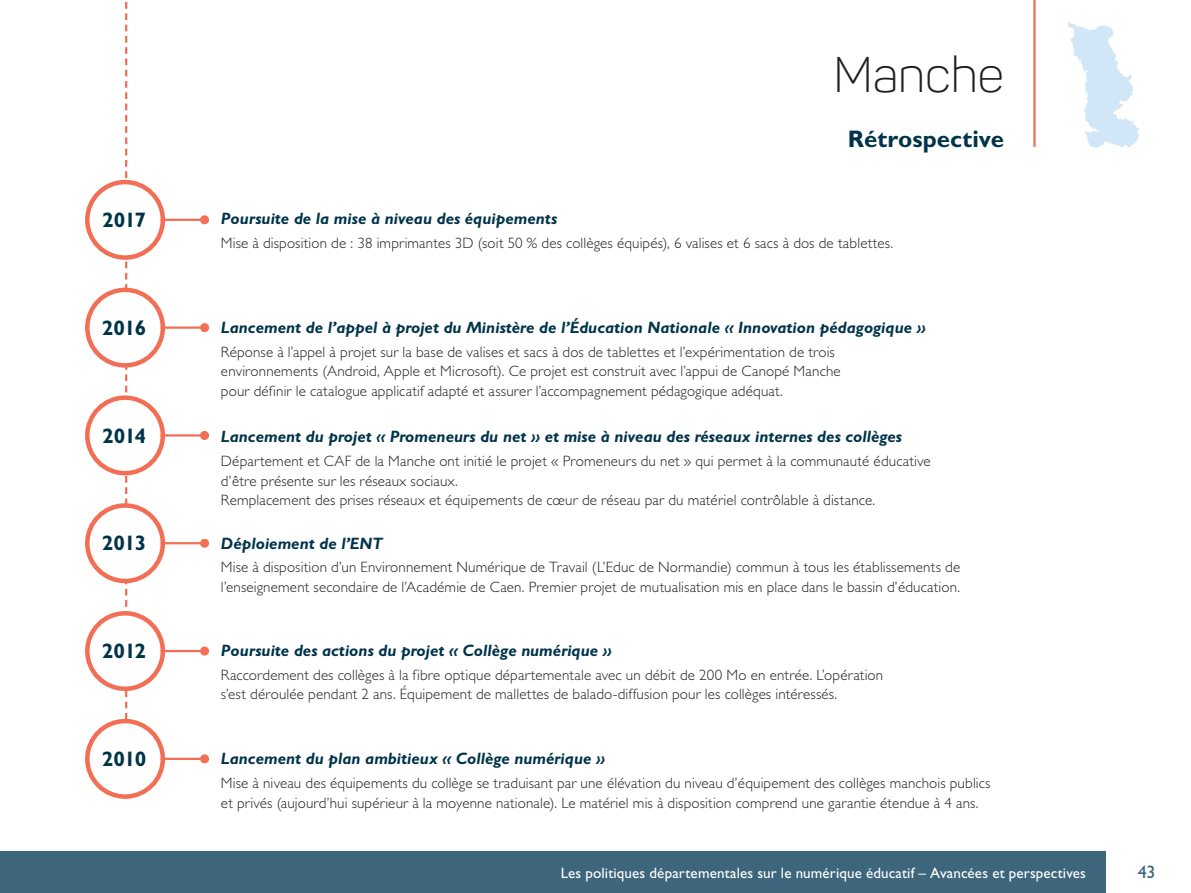
<style>
.page{position:relative;width:1191px;height:893px;background:#fff}
.page>*{position:absolute;margin:0;border:0;box-sizing:border-box;transform-origin:0 0}
.t1{font:300 49.5px "Panton";color:#231f20}
.t2{font:700 24px "Gill Sans Std";color:#00344a}
.t3{font:700 21px "Gill Sans Std";letter-spacing:-.04em;color:#00344a}
.t4{font:18px "Gill Sans Std";color:#3d657b}
.t5{font:italic 700 16.5px "Gill Sans Std";color:#00344a}
.t6{font:300 15px/19.5px "Gill Sans Std";letter-spacing:.01em;color:#231f20}
.t7{font:15px "Gill Sans Std";letter-spacing:.01em;color:#fff}
</style>
<div class="page">
<div style="left:0;top:851px;width:1106px;height:42px;background:#3d657b"></div>
<svg style="left:125px;top:2px;width:2px;height:717px"></svg>
<div style="left:87px;top:182px;width:76px;height:76px;background:#fff;border-radius:50%"></div>
<div style="left:85px;top:180px;width:80px;height:80px;border:4px solid #f26e55;border-radius:50%"></div>
<hr style="left:161px;top:219px;width:44px;height:2px;background:#f26e55">
<div style="left:200px;top:215px;width:9px;height:9px;background:#f26e55;border-radius:50%"></div>
<div style="left:87px;top:290px;width:76px;height:75px;background:#fff;border-radius:50%"></div>
<div style="left:85px;top:288px;width:80px;height:80px;border:4px solid #f26e55;border-radius:50%"></div>
<hr style="left:161px;top:326px;width:44px;height:3px;background:#f26e55">
<div style="left:200px;top:323px;width:9px;height:9px;background:#f26e55;border-radius:50%"></div>
<div style="left:87px;top:398px;width:76px;height:75px;background:#fff;border-radius:50%"></div>
<div style="left:85px;top:395px;width:80px;height:80px;border:4px solid #f26e55;border-radius:50%"></div>
<hr style="left:161px;top:434px;width:44px;height:3px;background:#f26e55">
<div style="left:200px;top:431px;width:9px;height:9px;background:#f26e55;border-radius:50%"></div>
<div style="left:87px;top:505px;width:76px;height:76px;background:#fff;border-radius:50%"></div>
<div style="left:85px;top:503px;width:80px;height:80px;border:4px solid #f26e55;border-radius:50%"></div>
<hr style="left:161px;top:542px;width:44px;height:2px;background:#f26e55">
<div style="left:200px;top:539px;width:9px;height:9px;background:#f26e55;border-radius:50%"></div>
<div style="left:87px;top:613px;width:76px;height:76px;background:#fff;border-radius:50%"></div>
<div style="left:85px;top:611px;width:80px;height:80px;border:4px solid #f26e55;border-radius:50%"></div>
<hr style="left:161px;top:650px;width:44px;height:2px;background:#f26e55">
<div style="left:200px;top:646px;width:9px;height:9px;background:#f26e55;border-radius:50%"></div>
<div style="left:85px;top:719px;width:80px;height:80px;border:4px solid #f26e55;border-radius:50%"></div>
<hr style="left:161px;top:758px;width:44px;height:2px;background:#f26e55">
<div style="left:200px;top:754px;width:9px;height:9px;background:#f26e55;border-radius:50%"></div>
<hr style="left:1033px;top:0;width:2px;height:147px;background:#f26e55">
<svg style="left:1068px;top:22px;width:71px;height:126px"></svg>
<h3 class="t3" style="left:102px;top:207px;width:46px">2017</h3>
<h3 class="t3" style="left:102px;top:315px;width:46px">2016</h3>
<h3 class="t3" style="left:102px;top:423px;width:46px">2014</h3>
<h3 class="t3" style="left:102px;top:531px;width:46px">2013</h3>
<h3 class="t3" style="left:102px;top:639px;width:46px">2012</h3>
<h3 class="t3" style="left:102px;top:746px;width:46px">2010</h3>
<h1 class="t1" style="left:833px;top:45px;width:172px">Manche</h1>
<h2 class="t2" style="left:848px;top:125px;width:157px">Rétrospective</h2>
<p class="t5" style="left:221px;top:209px;width:338px">Poursuite de la mise à niveau des équipements</p>
<p class="t6" style="left:221px;top:234px;width:674px">Mise à disposition de : 38 imprimantes 3D (soit 50 % des collèges équipés), 6 valises et 6 sacs à dos de tablettes.</p>
<p class="t5" style="left:221px;top:318px;width:706px">Lancement de l’appel à projet du Ministère de l’Éducation Nationale « Innovation pédagogique »</p>
<p class="t6" style="left:221px;top:342px;width:621px">Réponse à l’appel à projet sur la base de valises et sacs à dos de tablettes et l’expérimentation de trois environnements (Android, Apple et Microsoft). Ce projet est construit avec l’appui de Canopé Manche pour définir le catalogue applicatif adapté et assurer l’accompagnement pédagogique adéquat.</p>
<p class="t5" style="left:221px;top:427px;width:682px">Lancement du projet « Promeneurs du net » et mise à niveau des réseaux internes des collèges</p>
<p class="t6" style="left:221px;top:452px;width:711px">Département et CAF de la Manche ont initié le projet « Promeneurs du net » qui permet à la communauté éducative d’être présente sur les réseaux sociaux.<br>Remplacement des prises réseaux et équipements de cœur de réseau par du matériel contrôlable à distance.</p>
<p class="t5" style="left:221px;top:533px;width:163px">Déploiement de l’ENT</p>
<p class="t6" style="left:221px;top:558px;width:741px">Mise à disposition d’un Environnement Numérique de Travail (L’Educ de Normandie) commun à tous les établissements de l’enseignement secondaire de l’Académie de Caen. Premier projet de mutualisation mis en place dans le bassin d’éducation.</p>
<p class="t5" style="left:221px;top:641px;width:392px">Poursuite des actions du projet « Collège numérique »</p>
<p class="t6" style="left:221px;top:665px;width:663px">Raccordement des collèges à la fibre optique départementale avec un débit de 200 Mo en entrée. L’opération s’est déroulée pendant 2 ans. Équipement de mallettes de balado-diffusion pour les collèges intéressés.</p>
<p class="t5" style="left:221px;top:749px;width:385px">Lancement du plan ambitieux « Collège numérique »</p>
<p class="t6" style="left:221px;top:774px;width:771px">Mise à niveau des équipements du collège se traduisant par une élévation du niveau d’équipement des collèges manchois publics et privés (aujourd’hui supérieur à la moyenne nationale). Le matériel mis à disposition comprend une garantie étendue à 4 ans.</p>
<p class="t7" style="left:561px;top:864px;width:527px">Les politiques départementales sur le numérique éducatif – Avancées et perspectives</p>
<p class="t4" style="left:1137px;top:862px;width:19px">43</p>
</div>
